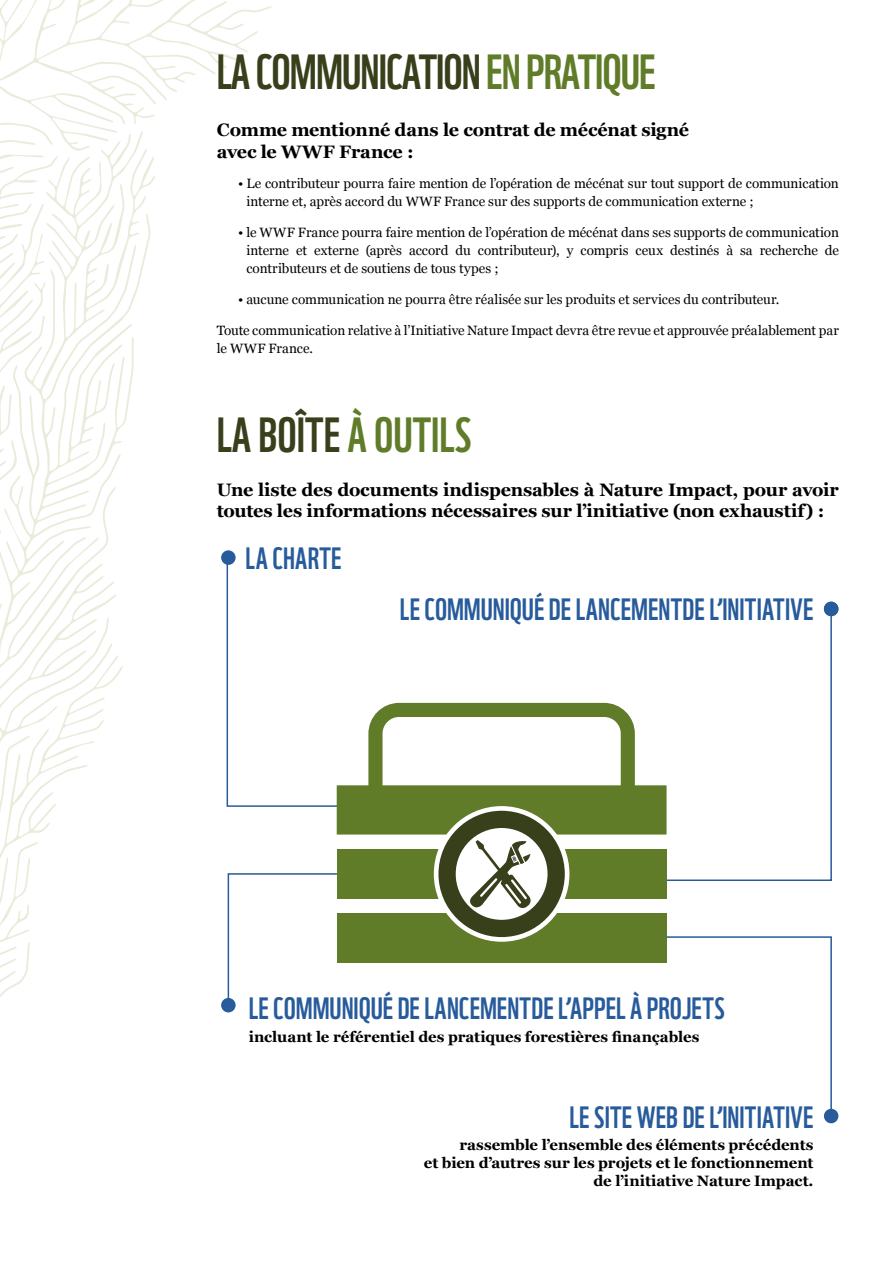
<style>
.page{position:relative;width:893px;height:1263px;background:#fff}
.page>*{position:absolute;margin:0;border:0;box-sizing:border-box;transform-origin:0 0}
.t1{font:48px "WWF";letter-spacing:-.02em;color:#383f1b}
.t2{font:48px "WWF";color:#383f1b}
.t3{font:30px "WWF";letter-spacing:.005em;color:#275b9b}
.t4{font:700 18px/21.6px "Georgia";letter-spacing:-.01em;color:#000}
.t5{font:700 15px/18px "Georgia";letter-spacing:-.005em;color:#000;text-align:right}
.t6{font:13.5px/18px "Georgia";color:#000}
.s1{color:#607c29}
</style>
<div class="page">
<svg style="left:653px;top:935px;width:180px;height:182px"></svg>
<svg style="left:300px;top:873px;width:47px;height:90px"></svg>
<svg style="left:653px;top:609px;width:180px;height:273px"></svg>
<div style="left:337px;top:849px;width:329px;height:49px;background:#607c29"></div>
<div style="left:337px;top:913px;width:329px;height:49px;background:#607c29"></div>
<svg style="left:300px;top:609px;width:366px;height:225px"></svg>
<svg style="left:434px;top:806px;width:135px;height:136px;fill:#fff"></svg>
<div style="left:438px;top:811px;width:127px;height:126px;background:#383f1b;border-radius:50%"></div>
<div style="left:456px;top:828px;width:91px;height:92px;background:#fff;border-radius:50%"></div>
<svg style="left:468px;top:840px;width:63px;height:69px"></svg>
<div style="left:824px;top:602px;width:14px;height:14px;background:#275b9b;border-radius:50%"></div>
<div style="left:824px;top:1109px;width:14px;height:14px;background:#275b9b;border-radius:50%"></div>
<svg style="left:0;top:0;width:300px;height:1013px"></svg>
<h1 class="t1" style="left:217px;top:34px;width:440px">LA COMMUNICATION <span class="s1">EN PRATIQUE</span></h1>
<h3 class="t4" style="left:217px;top:119px;width:474px">Comme mentionné dans le contrat de mécénat signé avec le WWF France :</h3>
<p class="t6" style="left:246px;top:175px;width:594px;text-indent:-8px">• Le contributeur pourra faire mention de l’opération de mécénat sur tout support de communication interne et, après accord du WWF France sur des supports de communication externe ;</p>
<p class="t6" style="left:246px;top:223px;width:594px;text-align:justify;text-indent:-8px">• le WWF France pourra faire mention de l’opération de mécénat dans ses supports de communication interne et externe (après accord du contributeur), y compris ceux destinés à sa recherche de contributeurs et de soutiens de tous types ;</p>
<p class="t6" style="left:238px;top:290px;width:543px">• aucune communication ne pourra être réalisée sur les produits et services du contributeur.</p>
<p class="t6" style="left:217px;top:321px;width:624px">Toute communication relative à l’Initiative Nature Impact devra être revue et approuvée préalablement par le WWF France.</p>
<h1 class="t2" style="left:217px;top:397px;width:256px">LA BOÎTE <span class="s1">À OUTILS</span></h1>
<h3 class="t4" style="left:217px;top:478px;width:624px">Une liste des documents indispensables à Nature Impact, pour avoir toutes les informations nécessaires sur l’initiative (non exhaustif) :</h3>
<h2 class="t3" style="left:246px;top:535px;width:98px">LA CHARTE</h2>
<h2 class="t3" style="left:400px;top:586px;width:415px">LE COMMUNIQUÉ DE LANCEMENTDE L’INITIATIVE</h2>
<h2 class="t3" style="left:249px;top:985px;width:477px">LE COMMUNIQUÉ DE LANCEMENTDE L’APPEL À PROJETS</h2>
<p class="t5" style="left:249px;top:1027px;width:452px">incluant le référentiel des pratiques forestières finançables</p>
<h2 class="t3" style="left:569px;top:1094px;width:246px">LE SITE WEB DE L’INITIATIVE</h2>
<p class="t5" style="left:424px;top:1136px;width:391px">rassemble l’ensemble des éléments précédents<br>et bien d’autres sur les projets et le fonctionnement de l’initiative Nature Impact.</p>
</div>
